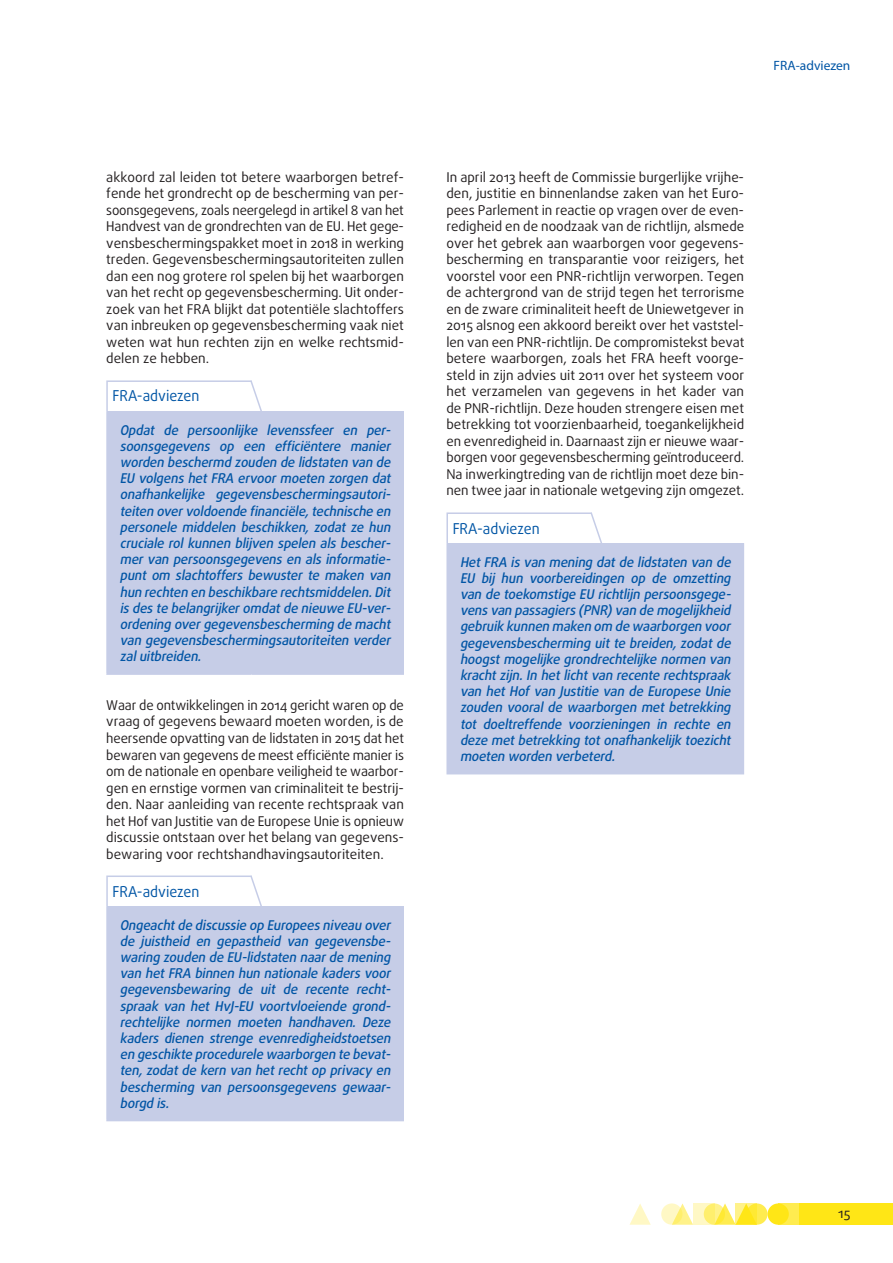
<style>
.page{position:relative;width:893px;height:1263px;background:#fff}
.page>*{position:absolute;margin:0;border:0;box-sizing:border-box;transform-origin:0 0}
.opinion_header{font:15px "Daxline Pro";color:#0155a5;scale:.95 1}
.body_text{font:13.5px/16.5px "Daxline Pro";color:#231f20;text-align:justify}
.opinion_text{font:italic 500 13.5px/16.2px "Daxline Pro";letter-spacing:-.01em;color:#0155a5;text-align:justify}
.t1{font:13.5px "Myriad Pro";color:#0155a5}
</style>
<div class="page">
<div style="left:746px;top:1203px;width:21px;height:22px;background:#ffec50;border-radius:50%"></div>
<div style="left:778px;top:1203px;width:21px;height:22px;background:#ffec50"></div>
<div style="left:799px;top:1203px;width:94px;height:22px;background:#ffe616"></div>
<svg style="left:675px;top:1203px;width:18px;height:22px"></svg>
<svg style="left:629px;top:1204px;width:22px;height:21px"></svg>
<div style="left:767px;top:1203px;width:22px;height:22px;background:#ffe616;border-radius:50%"></div>
<svg style="left:718px;top:1203px;width:18px;height:22px"></svg>
<svg style="left:704px;top:1203px;width:21px;height:22px"></svg>
<svg style="left:661px;top:1203px;width:21px;height:22px"></svg>
<svg style="left:736px;top:1203px;width:21px;height:22px"></svg>
<svg style="left:693px;top:1203px;width:21px;height:22px"></svg>
<div style="left:107px;top:411px;width:296px;height:263px;background:#c6cde7"></div>
<hr style="left:402px;top:411px;width:2px;height:262px;background:#c6cde7">
<hr style="left:106px;top:411px;width:2px;height:262px;background:#c6cde7">
<hr style="left:106px;top:673px;width:146px;height:2px;background:#c6cde7">
<hr style="left:252px;top:673px;width:152px;height:2px;background:#c6cde7">
<hr style="left:106px;top:380px;width:146px;height:2px;background:#c6cde7">
<hr style="left:106px;top:382px;width:2px;height:29px;background:#c6cde7">
<div style="left:107px;top:906px;width:296px;height:214px;background:#c6cde7"></div>
<hr style="left:402px;top:906px;width:2px;height:214px;background:#c6cde7">
<hr style="left:106px;top:906px;width:2px;height:214px;background:#c6cde7">
<hr style="left:106px;top:1120px;width:146px;height:1px;background:#c6cde7">
<hr style="left:252px;top:1120px;width:152px;height:1px;background:#c6cde7">
<hr style="left:106px;top:875px;width:146px;height:2px;background:#c6cde7">
<hr style="left:106px;top:877px;width:2px;height:29px;background:#c6cde7">
<div style="left:447px;top:543px;width:296px;height:231px;background:#c6cde7"></div>
<hr style="left:743px;top:543px;width:1px;height:230px;background:#c6cde7">
<hr style="left:446px;top:543px;width:2px;height:230px;background:#c6cde7">
<hr style="left:446px;top:773px;width:146px;height:1px;background:#c6cde7">
<hr style="left:592px;top:773px;width:152px;height:1px;background:#c6cde7">
<hr style="left:446px;top:512px;width:146px;height:2px;background:#c6cde7">
<hr style="left:446px;top:514px;width:2px;height:29px;background:#c6cde7">
<svg style="left:249px;top:380px;width:13px;height:31px"></svg>
<svg style="left:249px;top:875px;width:13px;height:31px"></svg>
<svg style="left:589px;top:512px;width:13px;height:31px"></svg>
<p class="body_text" style="left:106px;top:169px;width:299px">akkoord zal leiden tot betere waarborgen betref&shy;fende het grondrecht op de bescherming van per&shy;soonsgegevens, zoals neergelegd in artikel 8 van het Handvest van de grondrechten van de EU. Het gege&shy;vensbeschermingspakket moet in 2018 in werking treden. Gegevensbeschermingsautoriteiten zullen dan een nog grotere rol spelen bij het waarborgen van het recht op gegevensbescherming. Uit onder&shy;zoek van het FRA blijkt dat potentiële slachtoffers van inbreuken op gegevensbescherming vaak niet weten wat hun rechten zijn en welke rechtsmid&shy;delen ze hebben.</p>
<p class="opinion_header" style="left:112px;top:386px;width:93px">FRA-adviezen</p>
<p class="opinion_text" style="left:120px;top:422px;width:275px">Opdat de persoonlijke levenssfeer en per&shy;soonsgegevens op een efficiëntere manier worden beschermd zouden de lidstaten van de EU volgens het FRA ervoor moeten zorgen dat onafhankelijke gegevensbeschermingsautori&shy;teiten overvoldoende financiële,technische en personele middelen beschikken, zodat ze hun cruciale rol kunnen blijven spelen als bescher&shy;mer van persoonsgegevens en als informatie&shy;punt om slachtoffers bewuster te maken van hun rechten en beschikbare rechtsmiddelen.Dit isdeste belangrijkeromdatde nieuwe EU-ver&shy;ordening overgegevensbescherming de macht van gegevensbeschermingsautoriteiten verder zaluitbreiden.</p>
<p class="body_text" style="left:106px;top:697px;width:299px">Waar de ontwikkelingen in 2014 gericht waren op de vraag of gegevens bewaard moeten worden, is de heersende opvatting van de lidstaten in 2015 dat het bewaren van gegevens de meest efficiënte manier is om de nationale en openbare veiligheid te waarbor&shy;gen en ernstige vormen van criminaliteit te bestrij&shy;den. Naar aanleiding van recente rechtspraak van het Hof van Justitie van de Europese Unie is opnieuw discussie ontstaan over het belang van gegevens&shy;bewaring voor rechtshandhavingsautoriteiten.</p>
<p class="opinion_header" style="left:112px;top:881px;width:93px">FRA-adviezen</p>
<p class="opinion_text" style="left:120px;top:917px;width:275px">Ongeachtde discussie op Europeesniveau over de juistheid en gepastheid van gegevensbe&shy;waring zouden de EU-lidstaten naarde mening van hetFRA binnen hun nationale kadersvoor gegevensbewaring de uit de recente recht&shy;spraak van het HvJ -EU voortvloeiende grond&shy;rechtelijke normen moeten handhaven. Deze kaders dienen strenge evenredigheidstoetsen en geschikte procedurele waarborgen te bevat&shy;ten,zodatde kern van hetrechtop privacy en bescherming van persoonsgegevens gewaar&shy;borgd is.</p>
<p class="t1" style="left:774px;top:57px;width:78px">FRA-adviezen</p>
<p class="body_text" style="left:446px;top:169px;width:299px">In april 2013 heeft de Commissie burgerlijke vrijhe&shy;den, justitie en binnenlandse zaken van het Euro&shy;pees Parlement in reactie op vragen over de even&shy;redigheid en de noodzaak van de richtlijn, alsmede over het gebrek aan waarborgen voor gegevens&shy;bescherming en transparantie voor reizigers, het voorstel voor een PNR-richtlijn verworpen. Tegen de achtergrond van de strijd tegen het terrorisme en de zware criminaliteit heeft de Uniewetgever in 2015 alsnog een akkoord bereikt over het vaststel&shy;len van een PNR-richtlijn. De compromistekst bevat betere waarborgen, zoals het FRA heeft voorge&shy;steld in zijn advies uit 2011 over het systeem voor het verzamelen van gegevens in het kader van de PNR-richtlijn. Deze houden strengere eisen met betrekking tot voorzienbaarheid, toegankelijkheid en evenredigheid in. Daarnaast zijn er nieuwe waar&shy;borgen voor gegevensbescherming geïntroduceerd.<br>Na inwerkingtreding van de richtlijn moet deze bin&shy;nen twee jaar in nationale wetgeving zijn omgezet.</p>
<p class="opinion_header" style="left:453px;top:518px;width:93px">FRA-adviezen</p>
<p class="opinion_text" style="left:460px;top:554px;width:275px">HetFRA isvan mening datde lidstaten van de EU bij hun voorbereidingen op de omzetting van de toekomstige EU richtlijn persoonsgege&shy;vensvan passagiers(PNR)van de mogelijkheid gebruik kunnen maken om de waarborgen voor gegevensbescherming uit te breiden, zodat de hoogstmogelijke grondrechtelijke normen van krachtzijn.In hetlichtvan recente rechtspraak van het Hof van J ustitie van de Europese Unie zouden vooral de waarborgen met betrekking tot doeltreffende voorzieningen in rechte en deze metbetrekking totonafhankelijk toezicht moeten worden verbeterd.</p>
<p class="body_text" style="left:838px;top:1205px;width:14px">15</p>
</div>
